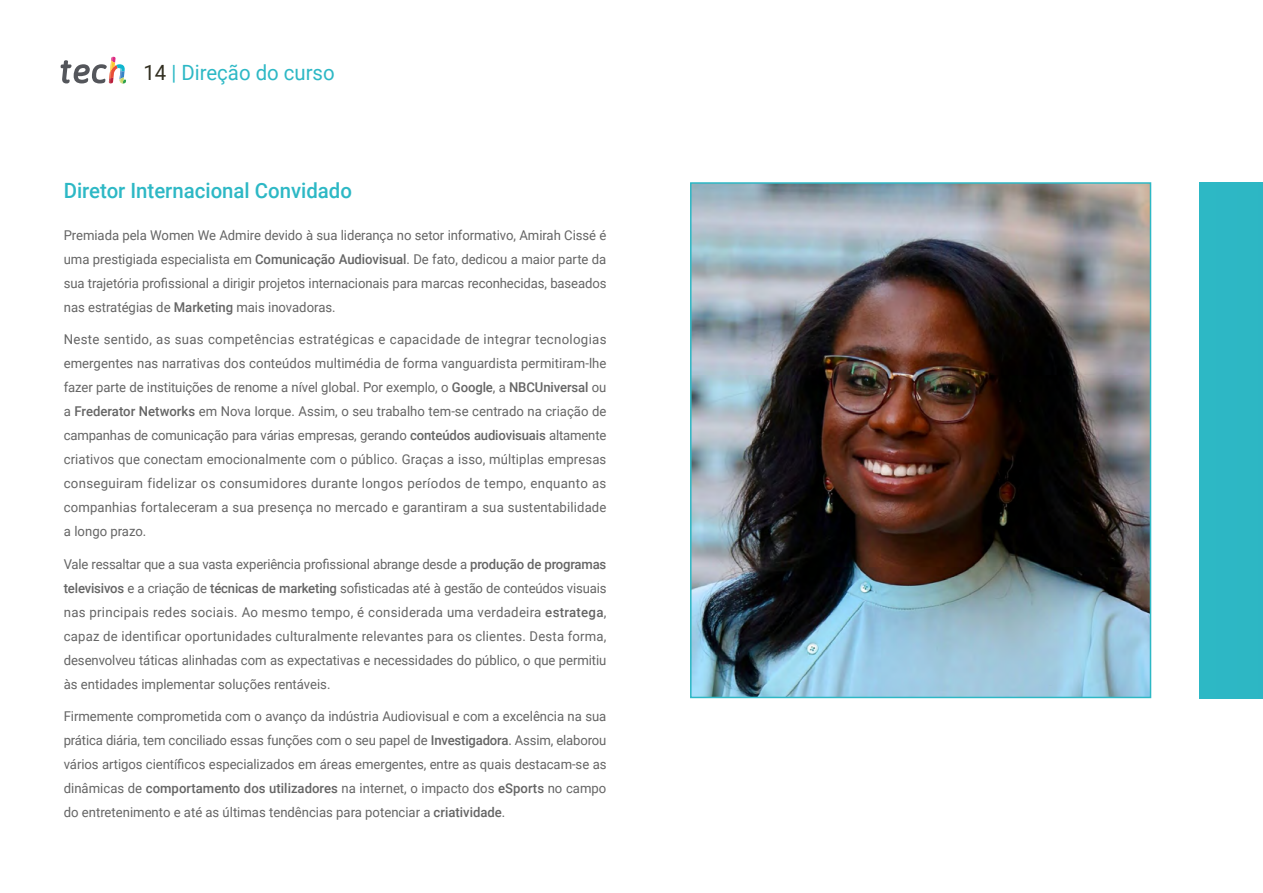
<style>
.page{position:relative;width:1263px;height:893px;background:#fff}
.page>*{position:absolute;margin:0;border:0;box-sizing:border-box;transform-origin:0 0}
.t1{font:500 21px "Roboto";color:#2db8c5}
.t2{font:21px "Roboto";color:#2db8c5}
.t3{font:13.5px/24px "Roboto";color:#656565;text-align:justify}
.s1{color:#312e20}
.s2{font-weight:500}
</style>
<div class="page">
<svg style="left:61px;top:57px;width:65px;height:27px"></svg>
<img style="left:693px;top:185px;width:455px;height:510px">
<div style="left:690px;top:182px;width:461px;height:516px;border:2px solid #2db8c5"></div>
<div style="left:1199px;top:182px;width:64px;height:516px;background:#2db7c5"></div>
<h1 class="t2" style="left:144px;top:57px;width:193px"><span class="s1">14</span> | Direção do curso</h1>
<h1 class="t1" style="left:64px;top:176px;width:290px">Diretor Internacional Convidado</h1>
<p class="t3" style="left:64px;top:222px;width:544px">Premiada pela Women We Admire devido à sua liderança no setor informativo, Amirah Cissé é uma prestigiada especialista em <span class="s2">Comunicação Audiovisual</span>. De fato, dedicou a maior parte da sua trajetória profissional a dirigir projetos internacionais para marcas reconhecidas, baseados nas estratégias de <span class="s2">Marketing</span> mais inovadoras.</p>
<p class="t3" style="left:64px;top:327px;width:544px">Neste sentido, as suas competências estratégicas e capacidade de integrar tecnologias emergentes nas narrativas dos conteúdos multimédia de forma vanguardista permitiram-lhe fazer parte de instituições de renome a nível global. Por exemplo, o <span class="s2">Google</span>, a <span class="s2">NBCUniversal</span> ou a <span class="s2">Frederator Networks</span> em Nova Iorque. Assim, o seu trabalho tem-se centrado na criação de campanhas de comunicação para várias empresas, gerando <span class="s2">conteúdos audiovisuais</span> altamente criativos que conectam emocionalmente com o público. Graças a isso, múltiplas empresas conseguiram fidelizar os consumidores durante longos períodos de tempo, enquanto as companhias fortaleceram a sua presença no mercado e garantiram a sua sustentabilidade a longo prazo.</p>
<p class="t3" style="left:64px;top:551px;width:544px">Vale ressaltar que a sua vasta experiência profissional abrange desde a <span class="s2">produção de programas televisivos</span> e a criação de <span class="s2">técnicas de marketing</span> sofisticadas até à gestão de conteúdos visuais nas principais redes sociais. Ao mesmo tempo, é considerada uma verdadeira <span class="s2">estratega</span>, capaz de identificar oportunidades culturalmente relevantes para os clientes. Desta forma, desenvolveu táticas alinhadas com as expectativas e necessidades do público, o que permitiu às entidades implementar soluções rentáveis.</p>
<p class="t3" style="left:64px;top:704px;width:544px">Firmemente comprometida com o avanço da indústria Audiovisual e com a excelência na sua prática diária, tem conciliado essas funções com o seu papel de <span class="s2">Investigadora</span>. Assim, elaborou vários artigos científicos especializados em áreas emergentes, entre as quais destacam-se as dinâmicas de <span class="s2">comportamento dos utilizadores</span> na internet, o impacto dos <span class="s2">eSports</span> no campo do entretenimento e até as últimas tendências para potenciar a <span class="s2">criatividade</span>.</p>
</div>
